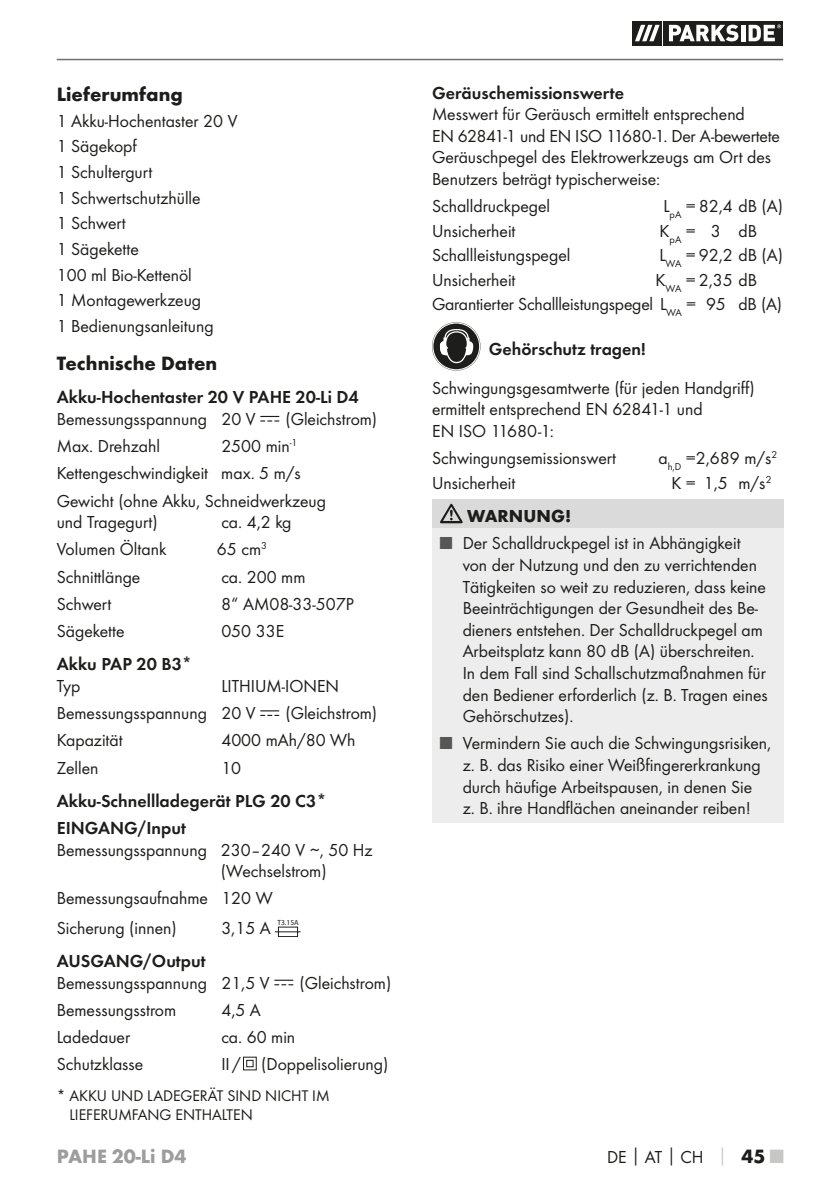
<style>
.page{position:relative;width:840px;height:1191px;background:#fff}
.page>*{position:absolute;margin:0;border:0;box-sizing:border-box;transform-origin:0 0}
.t1{font:700 20px "Futura";color:#1d1d1b}
.t2{font:700 20px "Futura";color:#9d9d9d}
.t3{font:18px/21.6px "Futura Boo";color:#1d1d1b}
.t4{font:18px/27.2px "Futura Dem";color:#1d1d1b}
.t5{font:700 18px "Futura";color:#1d1d1b}
.t6{font:16px/19.2px "Futura Boo";color:#1d1d1b}
.t7{font:7.6px "Myriad Pro";color:#1d1d1b}
.s1{color:#575756}
.s2{font-family:"Futura";font-weight:700}
.s3{font-family:"Futura";font-weight:700;color:#c7c7c6}
.s4{font-family:"Futura";font-weight:700;font-size:20px}
.s5{font-family:"Futura";font-weight:700;font-size:20px;color:#c7c7c6}
</style>
<div class="page">
<hr style="left:57px;top:59px;width:725px;height:1px;background:#70706f">
<svg style="left:661px;top:21px;width:1px;height:24px"></svg>
<svg style="left:632px;top:21px;width:29px;height:24px"></svg>
<svg style="left:663px;top:21px;width:119px;height:24px"></svg>
<svg style="left:634px;top:25px;width:25px;height:16px"></svg>
<svg style="left:668px;top:25px;width:70px;height:16px"></svg>
<svg style="left:740px;top:25px;width:4px;height:16px"></svg>
<svg style="left:748px;top:24px;width:32px;height:17px"></svg>
<svg style="left:260px;top:416px;width:19px;height:5px"></svg>
<svg style="left:260px;top:710px;width:19px;height:6px"></svg>
<svg style="left:275px;top:926px;width:25px;height:11px"></svg>
<svg style="left:274px;top:979px;width:19px;height:6px"></svg>
<svg style="left:243px;top:1056px;width:14px;height:14px"></svg>
<svg style="left:432px;top:322px;width:48px;height:49px"></svg>
<div style="left:432px;top:499px;width:350px;height:29px;background:#dadada"></div>
<div style="left:432px;top:528px;width:350px;height:294px;background:#ededed"></div>
<svg style="left:440px;top:504px;width:22px;height:19px"></svg>
<p class="t1" style="left:57px;top:86px;width:127px">Lieferumfang</p>
<p class="t3" style="left:57px;top:109px;width:182px;line-height:25.6px">1 Akku-Hochentaster 20 V<br>1 Sägekopf<br>1 Schultergurt<br>1 Schwertschutzhülle<br>1 Schwert<br>1 Sägekette<br>100 ml Bio-Kettenöl<br>1 Montagewerkzeug<br>1 Bedienungsanleitung</p>
<p class="t1" style="left:57px;top:355px;width:162px">Technische Daten</p>
<p class="t4" style="left:57px;top:384px;width:303px">Akku-Hochentaster 20 V PAHE 20-Li D4</p>
<p class="t3" style="left:57px;top:409px;width:200px">Bemessungsspannung 20 V</p>
<p class="t3" style="left:285px;top:409px;width:93px">(Gleichstrom)</p>
<p class="t3" style="left:57px;top:436px;width:105px">Max. Drehzahl</p>
<p class="t3" style="left:57px;top:433px;width:270px;line-height:27.2px;text-indent:164px">2500 min<sup>-1<br></sup>Kettengeschwindigkeit max. 5 m/s<br>Gewicht (ohne Akku, Schneidwerkzeug</p>
<p class="t3" style="left:57px;top:512px;width:102px">und Tragegurt)</p>
<p class="t3" style="left:221px;top:512px;width:72px">ca. 4,2 kg</p>
<p class="t3" style="left:57px;top:539px;width:111px">Volumen Öltank</p>
<p class="t3" style="left:217px;top:539px;width:51px">65 cm<sup>3</sup></p>
<p class="t3" style="left:57px;top:567px;width:85px">Schnittlänge</p>
<p class="t3" style="left:221px;top:567px;width:86px">ca. 200 mm</p>
<p class="t3" style="left:57px;top:594px;width:56px">Schwert</p>
<p class="t3" style="left:221px;top:594px;width:134px">8“ AM08-33-507P</p>
<p class="t3" style="left:57px;top:621px;width:69px">Sägekette</p>
<p class="t3" style="left:221px;top:621px;width:64px">050 33E</p>
<p class="t4" style="left:57px;top:651px;width:137px">Akku PAP 20 B3*</p>
<p class="t3" style="left:57px;top:676px;width:25px">Typ</p>
<p class="t3" style="left:57px;top:673px;width:283px;line-height:27.2px;text-indent:164px">LITHIUM-IONEN<br>Bemessungsspannung 20 V</p>
<p class="t3" style="left:285px;top:703px;width:93px">(Gleichstrom)</p>
<p class="t3" style="left:57px;top:730px;width:67px">Kapazität</p>
<p class="t3" style="left:221px;top:730px;width:136px">4000 mAh/80 Wh</p>
<p class="t3" style="left:57px;top:757px;width:43px">Zellen</p>
<p class="t3" style="left:221px;top:757px;width:21px">10</p>
<p class="t4" style="left:57px;top:788px;width:271px">Akku-Schnellladegerät PLG 20 C3*<br>EINGANG/Input</p>
<p class="t3" style="left:221px;top:839px;width:153px;text-indent:-164px">Bemessungsspannung 230–240 V ∼, 50 Hz (Wechselstrom)</p>
<p class="t3" style="left:57px;top:884px;width:217px;line-height:29.6px">Bemessungsaufnahme 120 W<br>Sicherung (innen)</p>
<p class="t3" style="left:221px;top:918px;width:51px">3,15 A</p>
<p class="t7" style="left:277px;top:917px;width:23px">T3.15A</p>
<p class="t4" style="left:57px;top:948px;width:150px">AUSGANG/Output</p>
<p class="t3" style="left:57px;top:972px;width:214px">Bemessungsspannung 21,5 V</p>
<p class="t3" style="left:299px;top:972px;width:93px">(Gleichstrom)</p>
<p class="t3" style="left:57px;top:999px;width:121px">Bemessungsstrom</p>
<p class="t3" style="left:221px;top:999px;width:41px">4,5 A</p>
<p class="t3" style="left:57px;top:1027px;width:75px">Ladedauer</p>
<p class="t3" style="left:221px;top:1027px;width:75px">ca. 60 min</p>
<p class="t3" style="left:57px;top:1054px;width:88px">Schutzklasse</p>
<p class="t3" style="left:221px;top:1054px;width:168px">II / (Doppelisolierung)</p>
<p class="t6" style="left:69px;top:1086px;width:261px;text-indent:-13px">* AKKU UND LADEGERÄT SIND NICHT IM<br>LIEFERUMFANG ENTHALTEN</p>
<p class="t4" style="left:432px;top:80px;width:193px">Geräuschemissionswerte</p>
<p class="t3" style="left:432px;top:104px;width:349px">Messwert für Geräusch ermittelt entsprechend<br>EN 62841-1 und EN ISO 11680-1. Der A-bewertete Geräuschpegel des Elektrowerkzeugs am Ort des Benutzers beträgt typischerweise:</p>
<p class="t3" style="left:432px;top:196px;width:120px">Schalldruckpegel</p>
<p class="t3" style="left:663px;top:196px;width:121px">L<sub>pA</sub> = 82,4 dB (A)</p>
<p class="t3" style="left:432px;top:221px;width:85px">Unsicherheit</p>
<p class="t3" style="left:659px;top:221px;width:99px">K<sub>pA</sub> = 3 dB</p>
<p class="t3" style="left:432px;top:245px;width:140px">Schallleistungspegel</p>
<p class="t3" style="left:659px;top:245px;width:125px">L<sub>WA</sub> = 92,2 dB (A)</p>
<p class="t3" style="left:432px;top:270px;width:85px">Unsicherheit</p>
<p class="t3" style="left:432px;top:268px;width:351px;line-height:24.4px;text-indent:223px">K<sub>WA</sub> = 2,35 dB<br>Garantierter Schallleistungspegel L<sub>WA</sub> = 95 dB (A)</p>
<p class="t4" style="left:488px;top:336px;width:158px">Gehörschutz tragen!</p>
<p class="t3" style="left:432px;top:378px;width:324px">Schwingungsgesamtwerte (für jeden Handgriff) ermittelt entsprechend EN 62841-1 und<br>EN ISO 11680-1:</p>
<p class="t3" style="left:432px;top:448px;width:186px">Schwingungsemissionswert</p>
<p class="t3" style="left:658px;top:448px;width:120px">a<sub>h,D</sub> = 2,689 m/s<sup>2</sup></p>
<p class="t3" style="left:432px;top:472px;width:85px">Unsicherheit</p>
<p class="t3" style="left:671px;top:472px;width:102px">K = 1,5 m/s<sup>2</sup></p>
<p class="t5" style="left:467px;top:508px;width:105px">WARNUNG!</p>
<p class="t3" style="left:462px;top:533px;width:306px;text-indent:-23px"><span class="s1">■</span> Der Schalldruckpegel ist in Abhängigkeit von der Nutzung und den zu verrichtenden Tätigkeiten so weit zu reduzieren, dass keine Beeinträchtigungen der Gesundheit des Be&shy;dieners entstehen. Der Schalldruckpegel am Arbeitsplatz kann 80 dB (A) überschreiten.<br>In dem Fall sind Schallschutzmaßnahmen für den Bediener erforderlich (z. B. Tragen eines Gehörschutzes).</p>
<p class="t3" style="left:462px;top:733px;width:310px;text-indent:-23px"><span class="s1">■</span> Vermindern Sie auch die Schwingungsrisiken, z. B. das Risiko einer Weißfingererkrankung durch häufige Arbeitspausen, in denen Sie<br>z. B. ihre Handflächen aneinander reiben!</p>
<p class="t2" style="left:57px;top:1147px;width:131px">PAHE 20-Li D4</p>
<p class="t3" style="left:606px;top:1146px;width:178px">DE<span class="s2">│</span>AT<span class="s2">│</span>CH <span class="s3">│</span> <span class="s4">45</span> <span class="s5">■</span></p>
</div>
